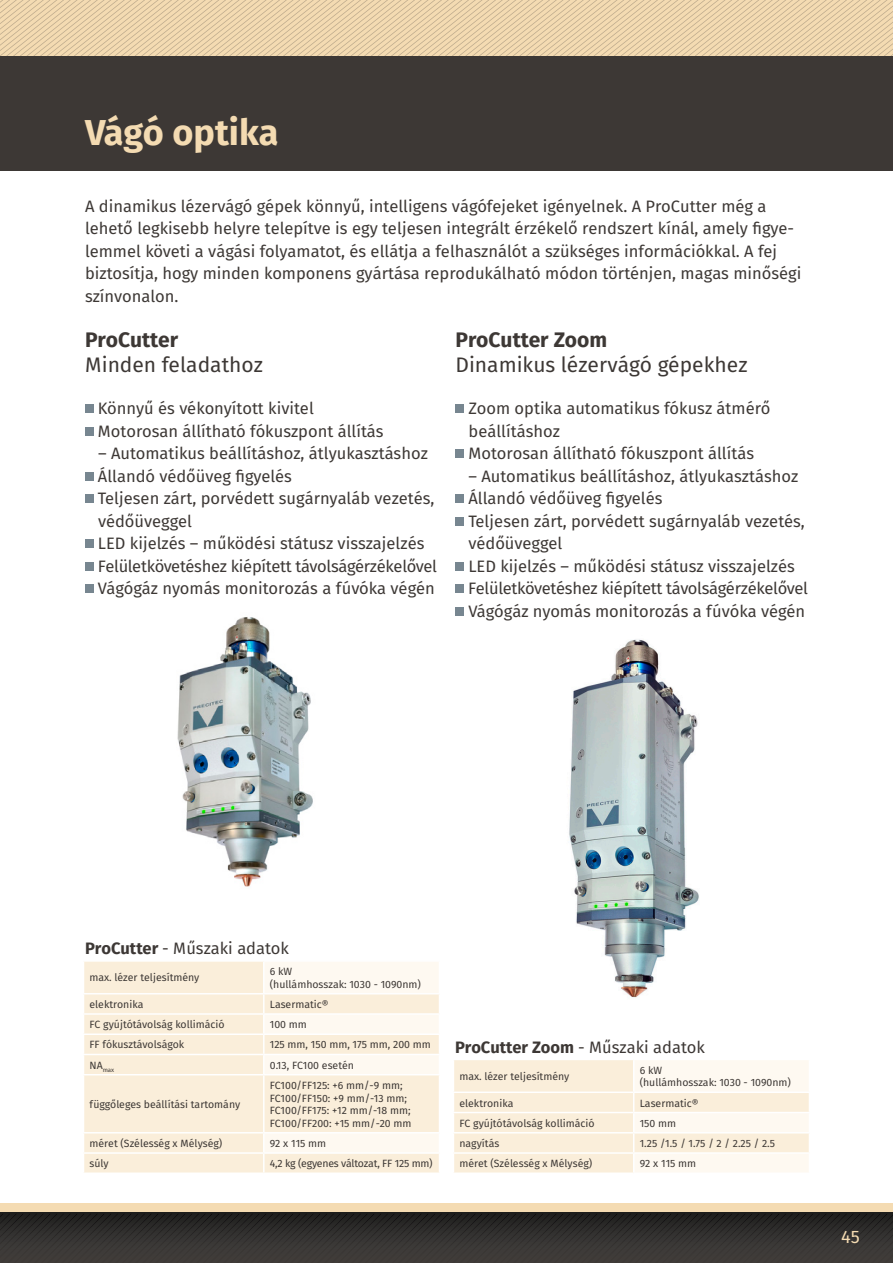
<style>
.page{position:relative;width:893px;height:1263px;background:#fff}
.page>*{position:absolute;margin:0;border:0;box-sizing:border-box;transform-origin:0 0}
.t1{font:700 36px "Fira Sans";color:#f4dbb2}
.t2{font:21px "Fira Sans";color:#3d3835}
.t3{font:700 21px "Fira Sans";color:#3d3835}
.t4{font:18px "Fira Sans";color:#f4dbb2}
.t5{font:16.5px/22.5px "Fira Sans";color:#3d3835}
.t6{font:10.5px/12.6px "Fira Sans";color:#3d3835}
.t7{font:10.5px "Fira Sans";letter-spacing:-.02em;color:#3d3835}
.t8{font:6.15px "Fira Sans";color:#3d3835}
.s1{font-weight:700}
</style>
<div class="page">
<img style="left:2px;top:1213px;width:13px;height:50px">
<img style="left:15px;top:1213px;width:7px;height:50px">
<img style="left:22px;top:1213px;width:7px;height:50px">
<img style="left:29px;top:1213px;width:13px;height:50px">
<img style="left:42px;top:1213px;width:7px;height:50px">
<img style="left:49px;top:1213px;width:20px;height:50px">
<img style="left:69px;top:1213px;width:7px;height:50px">
<img style="left:76px;top:1213px;width:7px;height:50px">
<img style="left:83px;top:1213px;width:13px;height:50px">
<img style="left:96px;top:1213px;width:7px;height:50px">
<img style="left:103px;top:1213px;width:20px;height:50px">
<img style="left:123px;top:1213px;width:7px;height:50px">
<img style="left:130px;top:1213px;width:20px;height:50px">
<img style="left:150px;top:1213px;width:7px;height:50px">
<img style="left:157px;top:1213px;width:20px;height:50px">
<img style="left:177px;top:1213px;width:7px;height:50px">
<img style="left:184px;top:1213px;width:20px;height:50px">
<img style="left:204px;top:1213px;width:7px;height:50px">
<img style="left:211px;top:1213px;width:20px;height:50px">
<img style="left:231px;top:1213px;width:7px;height:50px">
<img style="left:238px;top:1213px;width:20px;height:50px">
<img style="left:258px;top:1213px;width:7px;height:50px">
<img style="left:265px;top:1213px;width:20px;height:50px">
<img style="left:285px;top:1213px;width:7px;height:50px">
<img style="left:292px;top:1213px;width:20px;height:50px">
<img style="left:312px;top:1213px;width:7px;height:50px">
<img style="left:319px;top:1213px;width:20px;height:50px">
<img style="left:339px;top:1213px;width:7px;height:50px">
<img style="left:346px;top:1213px;width:20px;height:50px">
<img style="left:366px;top:1213px;width:7px;height:50px">
<img style="left:373px;top:1213px;width:20px;height:50px">
<img style="left:393px;top:1213px;width:7px;height:50px">
<img style="left:400px;top:1213px;width:20px;height:50px">
<img style="left:420px;top:1213px;width:7px;height:50px">
<img style="left:427px;top:1213px;width:20px;height:50px">
<img style="left:447px;top:1213px;width:7px;height:50px">
<img style="left:454px;top:1213px;width:20px;height:50px">
<img style="left:474px;top:1213px;width:7px;height:50px">
<img style="left:481px;top:1213px;width:20px;height:50px">
<img style="left:501px;top:1213px;width:7px;height:50px">
<img style="left:508px;top:1213px;width:20px;height:50px">
<img style="left:528px;top:1213px;width:7px;height:50px">
<img style="left:535px;top:1213px;width:20px;height:50px">
<img style="left:555px;top:1213px;width:7px;height:50px">
<img style="left:562px;top:1213px;width:20px;height:50px">
<img style="left:582px;top:1213px;width:7px;height:50px">
<img style="left:589px;top:1213px;width:20px;height:50px">
<img style="left:609px;top:1213px;width:7px;height:50px">
<img style="left:616px;top:1213px;width:20px;height:50px">
<img style="left:636px;top:1213px;width:7px;height:50px">
<img style="left:643px;top:1213px;width:20px;height:50px">
<img style="left:663px;top:1213px;width:7px;height:50px">
<img style="left:670px;top:1213px;width:20px;height:50px">
<img style="left:690px;top:1213px;width:7px;height:50px">
<img style="left:697px;top:1213px;width:20px;height:50px">
<img style="left:717px;top:1213px;width:7px;height:50px">
<img style="left:724px;top:1213px;width:20px;height:50px">
<img style="left:744px;top:1213px;width:7px;height:50px">
<img style="left:751px;top:1213px;width:20px;height:50px">
<img style="left:771px;top:1213px;width:7px;height:50px">
<img style="left:778px;top:1213px;width:20px;height:50px">
<img style="left:798px;top:1213px;width:7px;height:50px">
<img style="left:805px;top:1213px;width:8px;height:50px">
<svg style="left:813px;top:1213px;width:80px;height:50px;background:#312f2e"></svg>
<div style="left:0;top:1203px;width:893px;height:9px;background:#f4dbb2"></div>
<svg style="left:0;top:1212px;width:10px;height:2px"></svg>
<div style="left:85px;top:404px;width:9px;height:9px;background:#778690"></div>
<div style="left:85px;top:427px;width:9px;height:8px;background:#778690"></div>
<div style="left:85px;top:472px;width:9px;height:8px;background:#778690"></div>
<div style="left:85px;top:494px;width:9px;height:9px;background:#778690"></div>
<div style="left:85px;top:539px;width:9px;height:9px;background:#778690"></div>
<div style="left:85px;top:562px;width:9px;height:8px;background:#778690"></div>
<div style="left:85px;top:584px;width:9px;height:9px;background:#778690"></div>
<div style="left:455px;top:404px;width:9px;height:9px;background:#778690"></div>
<div style="left:455px;top:449px;width:9px;height:9px;background:#778690"></div>
<div style="left:455px;top:494px;width:9px;height:9px;background:#778690"></div>
<div style="left:455px;top:517px;width:9px;height:8px;background:#778690"></div>
<div style="left:455px;top:562px;width:9px;height:8px;background:#778690"></div>
<div style="left:455px;top:584px;width:9px;height:9px;background:#778690"></div>
<div style="left:455px;top:607px;width:9px;height:8px;background:#778690"></div>
<div style="left:0;top:56px;width:893px;height:115px;background:#3d3835"></div>
<svg style="left:0;top:0;width:893px;height:56px;background:#ead2ab"></svg>
<img style="left:177px;top:617px;width:136px;height:270px">
<img style="left:569px;top:639px;width:130px;height:359px">
<div style="left:84px;top:962px;width:179px;height:210px;background:#faeeda"></div>
<hr style="left:83px;top:993px;width:181px;height:1px;background:#fff">
<hr style="left:83px;top:1013px;width:181px;height:2px;background:#fff">
<hr style="left:83px;top:1033px;width:181px;height:2px;background:#fff">
<hr style="left:83px;top:1054px;width:181px;height:1px;background:#fff">
<hr style="left:83px;top:1074px;width:181px;height:1px;background:#fff">
<hr style="left:83px;top:1132px;width:181px;height:1px;background:#fff">
<hr style="left:83px;top:1152px;width:181px;height:2px;background:#fff">
<svg style="left:263px;top:962px;width:176px;height:210px"></svg>
<svg style="left:454px;top:1060px;width:355px;height:113px"></svg>
<h1 class="t1" style="left:85px;top:107px;width:195px">Vágó optika</h1>
<p class="t5" style="left:85px;top:196px;width:718px">A dinamikus lézervágó gépek könnyű, intelligens vágófejeket igényelnek. A ProCutter még a lehető legkisebb helyre telepítve is egy teljesen integrált érzékelő rendszert kínál, amely figye&shy;lemmel követi a vágási folyamatot, és ellátja a felhasználót a szükséges információkkal. A fej biztosítja, hogy minden komponens gyártása reprodukálható módon történjen, magas minőségi színvonalon.</p>
<p class="t3" style="left:85px;top:324px;width:95px">ProCutter</p>
<p class="t2" style="left:85px;top:350px;width:179px">Minden feladathoz</p>
<p class="t5" style="left:98px;top:398px;width:287px">Könnyű és vékonyított kivitel<br>Motorosan állítható fókuszpont állítás</p>
<p class="t5" style="left:98px;top:443px;width:340px">– Automatikus beállításhoz, átlyukasztáshoz Állandó védőüveg figyelés<br>Teljesen zárt, porvédett sugárnyaláb vezetés, védőüveggel<br>LED kijelzés – működési státusz visszajelzés Felületkövetéshez kiépített távolságérzékelővel Vágógáz nyomás monitorozás a fúvóka végén</p>
<p class="t3" style="left:455px;top:324px;width:153px">ProCutter Zoom</p>
<p class="t2" style="left:455px;top:350px;width:294px">Dinamikus lézervágó gépekhez</p>
<p class="t5" style="left:468px;top:398px;width:304px">Zoom optika automatikus fókusz átmérő beállításhoz<br>Motorosan állítható fókuszpont állítás</p>
<p class="t5" style="left:468px;top:466px;width:341px">– Automatikus beállításhoz, átlyukasztáshoz Állandó védőüveg figyelés<br>Teljesen zárt, porvédett sugárnyaláb vezetés, védőüveggel<br>LED kijelzés – működési státusz visszajelzés Felületkövetéshez kiépített távolságérzékelővel Vágógáz nyomás monitorozás a fúvóka végén</p>
<p class="t5" style="left:85px;top:938px;width:205px"><span class="s1">ProCutter</span> - Műszaki adatok</p>
<p class="t6" style="left:90px;top:972px;width:111px">max. lézer teljesítmény</p>
<p class="t6" style="left:270px;top:966px;width:153px">6 kW<br>(hullámhosszak: 1030 - 1090nm)</p>
<p class="t6" style="left:90px;top:999px;width:55px">elektronika</p>
<p class="t6" style="left:270px;top:999px;width:60px">Lasermatic®</p>
<p class="t6" style="left:90px;top:1019px;width:137px">FC gyújtótávolság kollimáció</p>
<p class="t6" style="left:270px;top:1019px;width:39px">100 mm</p>
<p class="t6" style="left:90px;top:1039px;width:96px">FF fókusztávolságok</p>
<p class="t6" style="left:270px;top:1039px;width:163px">125 mm, 150 mm, 175 mm, 200 mm</p>
<p class="t8" style="left:90px;top:1066px;width:26px"><sup>NA</sup>max</p>
<p class="t6" style="left:270px;top:1059px;width:86px">0.13, FC100 esetén</p>
<p class="t6" style="left:89px;top:1099px;width:152px">függőleges beállítási tartomány</p>
<p class="t6" style="left:270px;top:1080px;width:143px">FC100/FF125: +6 mm/-9 mm;<br>FC100/FF150: +9 mm/-13 mm;<br>FC100/FF175: +12 mm/-18 mm;<br>FC100/FF200: +15 mm/-20 mm</p>
<p class="t6" style="left:89px;top:1138px;width:134px">méret (Szélesség x Mélység)</p>
<p class="t6" style="left:270px;top:1138px;width:58px">92 x 115 mm</p>
<p class="t6" style="left:89px;top:1158px;width:21px">súly</p>
<p class="t7" style="left:270px;top:1156px;width:164px">4,2 kg (egyenes változat, FF 125 mm)</p>
<p class="t5" style="left:455px;top:1037px;width:251px"><span class="s1">ProCutter Zoom</span> - Műszaki adatok</p>
<p class="t6" style="left:459px;top:1071px;width:111px">max. lézer teljesítmény</p>
<p class="t6" style="left:640px;top:1064px;width:153px">6 kW<br>(hullámhosszak: 1030 - 1090nm)</p>
<p class="t6" style="left:459px;top:1097px;width:55px">elektronika</p>
<p class="t6" style="left:640px;top:1097px;width:60px">Lasermatic®</p>
<p class="t6" style="left:459px;top:1117px;width:137px">FC gyújtótávolság kollimáció</p>
<p class="t6" style="left:640px;top:1117px;width:38px">150 mm</p>
<p class="t6" style="left:459px;top:1138px;width:41px">nagyítás</p>
<p class="t6" style="left:640px;top:1138px;width:137px">1.25 /1.5 / 1.75 / 2 / 2.25 / 2.5</p>
<p class="t6" style="left:459px;top:1158px;width:134px">méret (Szélesség x Mélység)</p>
<p class="t6" style="left:640px;top:1158px;width:58px">92 x 115 mm</p>
<p class="t4" style="left:841px;top:1224px;width:20px">45</p>
</div>
